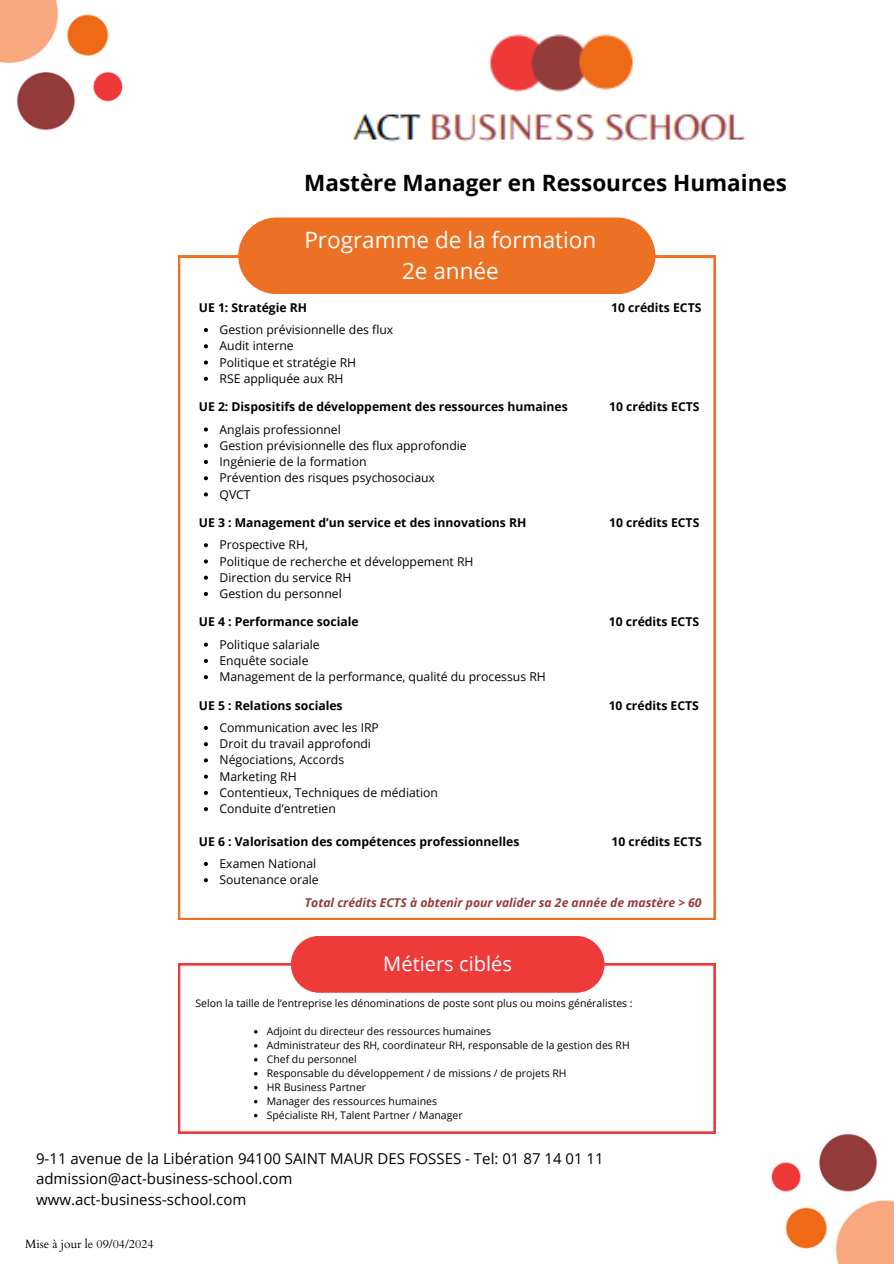
<style>
.page{position:relative;width:894px;height:1264px;background:#fff}
.page>*{position:absolute;margin:0;border:0;box-sizing:border-box;transform-origin:0 0}
.t1{font:700 22.5px "Open Sans";color:#000}
.t2{font:22.5px/31.5px "Open Sans";color:#fff;text-align:center}
.t3{font:20.1px "Open Sans";color:#fff}
.t4{font:15px/20.2px "Open Sans";color:#000}
.t5{font:12.15px "Open Sans";color:#000}
.t6{font:700 12.15px "Open Sans";color:#000}
.t7{font:italic 700 12.15px "Open Sans";color:#953c3c}
.t8{font:12px "Cardo";color:#000}
.t9{font:10.5px "Open Sans";color:#000}
</style>
<div class="page">
<img style="left:0;top:0;width:123px;height:131px">
<img style="left:352px;top:34px;width:393px;height:108px">
<img style="left:771px;top:1133px;width:122px;height:130px">
<svg style="left:178px;top:256px;width:537px;height:663px"></svg>
<div style="left:238px;top:217px;width:417px;height:77px;background:#ec7125;border-radius:38px"></div>
<svg style="left:178px;top:963px;width:537px;height:170px"></svg>
<div style="left:291px;top:935px;width:313px;height:57px;background:#ef3a3a;border-radius:28px"></div>
<svg style="left:254px;top:1057px;width:3px;height:4px"></svg>
<svg style="left:254px;top:1071px;width:3px;height:4px"></svg>
<svg style="left:254px;top:1085px;width:3px;height:4px"></svg>
<svg style="left:254px;top:1099px;width:3px;height:4px"></svg>
<svg style="left:254px;top:1113px;width:3px;height:4px"></svg>
<svg style="left:204px;top:328px;width:4px;height:4px"></svg>
<svg style="left:204px;top:344px;width:4px;height:4px"></svg>
<svg style="left:204px;top:360px;width:4px;height:4px"></svg>
<svg style="left:204px;top:377px;width:4px;height:4px"></svg>
<svg style="left:204px;top:427px;width:4px;height:4px"></svg>
<svg style="left:204px;top:444px;width:4px;height:4px"></svg>
<svg style="left:204px;top:460px;width:4px;height:4px"></svg>
<svg style="left:204px;top:476px;width:4px;height:4px"></svg>
<svg style="left:204px;top:492px;width:4px;height:4px"></svg>
<svg style="left:204px;top:543px;width:4px;height:4px"></svg>
<svg style="left:204px;top:559px;width:4px;height:4px"></svg>
<svg style="left:204px;top:575px;width:4px;height:4px"></svg>
<svg style="left:204px;top:592px;width:4px;height:4px"></svg>
<svg style="left:204px;top:642px;width:4px;height:4px"></svg>
<svg style="left:204px;top:659px;width:4px;height:4px"></svg>
<svg style="left:204px;top:675px;width:4px;height:4px"></svg>
<svg style="left:204px;top:726px;width:4px;height:4px"></svg>
<svg style="left:204px;top:742px;width:4px;height:4px"></svg>
<svg style="left:204px;top:758px;width:4px;height:4px"></svg>
<svg style="left:204px;top:774px;width:4px;height:4px"></svg>
<svg style="left:204px;top:790px;width:4px;height:5px"></svg>
<svg style="left:204px;top:807px;width:4px;height:4px"></svg>
<svg style="left:204px;top:861px;width:4px;height:5px"></svg>
<svg style="left:204px;top:878px;width:4px;height:4px"></svg>
<h5 class="t1" style="left:304px;top:167px;width:484px">Mastère Manager en Ressources Humaines</h5>
<p class="t2" style="left:304px;top:223px;width:293px">Programme de la formation<br>2e année</p>
<p class="t6" style="left:199px;top:299px;width:110px">UE 1: Stratégie RH</p>
<p class="t6" style="left:611px;top:299px;width:92px">10 crédits ECTS</p>
<p class="t5" style="left:219px;top:321px;width:175px">Gestion prévisionnelle des flux</p>
<p class="t5" style="left:219px;top:337px;width:76px">Audit interne</p>
<p class="t5" style="left:219px;top:353px;width:138px">Politique et stratégie RH</p>
<h5 class="t5" style="left:219px;top:370px;width:125px">RSE appliquée aux RH</h5>
<p class="t6" style="left:199px;top:398px;width:370px">UE 2: Dispositifs de développement des ressources humaines</p>
<p class="t6" style="left:609px;top:398px;width:92px">10 crédits ECTS</p>
<p class="t5" style="left:219px;top:420px;width:123px">Anglais professionnel</p>
<p class="t5" style="left:219px;top:437px;width:249px">Gestion prévisionnelle des flux approfondie</p>
<h5 class="t5" style="left:219px;top:453px;width:148px">Ingénierie de la formation</h5>
<p class="t5" style="left:219px;top:469px;width:217px">Prévention des risques psychosociaux</p>
<p class="t5" style="left:219px;top:485px;width:33px">QVCT</p>
<p class="t6" style="left:199px;top:514px;width:329px">UE 3 : Management d’un service et des innovations RH</p>
<p class="t6" style="left:609px;top:514px;width:92px">10 crédits ECTS</p>
<p class="t5" style="left:219px;top:536px;width:90px">Prospective RH,</p>
<p class="t5" style="left:219px;top:552px;width:255px">Politique de recherche et développement RH</p>
<p class="t5" style="left:219px;top:569px;width:133px">Direction du service RH</p>
<h5 class="t5" style="left:219px;top:585px;width:124px">Gestion du personnel</h5>
<p class="t6" style="left:199px;top:613px;width:161px">UE 4 : Performance sociale</p>
<p class="t6" style="left:608px;top:613px;width:92px">10 crédits ECTS</p>
<p class="t5" style="left:219px;top:635px;width:102px">Politique salariale</p>
<h5 class="t5" style="left:219px;top:652px;width:90px">Enquête sociale</h5>
<h3 class="t5" style="left:219px;top:668px;width:328px">Management de la performance, qualité du processus RH</h3>
<p class="t6" style="left:199px;top:696px;width:145px">UE 5 : Relations sociales</p>
<p class="t6" style="left:608px;top:696px;width:92px">10 crédits ECTS</p>
<p class="t5" style="left:219px;top:719px;width:161px">Communication avec les IRP</p>
<p class="t5" style="left:219px;top:735px;width:153px">Droit du travail approfondi</p>
<p class="t5" style="left:219px;top:751px;width:126px">Négociations, Accords</p>
<p class="t5" style="left:219px;top:767px;width:79px">Marketing RH</p>
<p class="t5" style="left:219px;top:784px;width:220px">Contentieux, Techniques de médiation</p>
<p class="t5" style="left:219px;top:800px;width:118px">Conduite d’entretien</p>
<p class="t6" style="left:199px;top:832px;width:322px">UE 6 : Valorisation des compétences professionnelles</p>
<p class="t6" style="left:611px;top:832px;width:92px">10 crédits ECTS</p>
<h4 class="t5" style="left:219px;top:855px;width:98px">Examen National</h4>
<h6 class="t5" style="left:219px;top:871px;width:101px">Soutenance orale</h6>
<p class="t7" style="left:305px;top:893px;width:398px">Total crédits ECTS à obtenir pour valider sa 2e année de mastère &gt; 60</p>
<p class="t3" style="left:383px;top:949px;width:130px">Métiers ciblés</p>
<p class="t9" style="left:195px;top:996px;width:438px">Selon la taille de l’entreprise les dénominations de poste sont plus ou moins généralistes :</p>
<p class="t9" style="left:267px;top:1024px;width:226px">Adjoint du directeur des ressources humaines</p>
<h5 class="t9" style="left:267px;top:1038px;width:364px">Administrateur des RH, coordinateur RH, responsable de la gestion des RH</h5>
<p class="t9" style="left:267px;top:1052px;width:91px">Chef du personnel</p>
<p class="t9" style="left:267px;top:1065px;width:301px">Responsable du développement / de missions / de projets RH</p>
<p class="t9" style="left:267px;top:1079px;width:101px">HR Business Partner</p>
<p class="t9" style="left:267px;top:1093px;width:172px">Manager des ressources humaines</p>
<p class="t9" style="left:267px;top:1107px;width:197px">Spécialiste RH, Talent Partner / Manager</p>
<h2 class="t4" style="left:36px;top:1148px;width:569px">9-11 avenue de la Libération 94100 SAINT MAUR DES FOSSES - Tel: 01 87 14 01 11 admission@act-business-school.com<br>www.act-business-school.com</h2>
<h5 class="t8" style="left:25px;top:1235px;width:130px">Mise à jour le 09/04/2024</h5>
</div>
